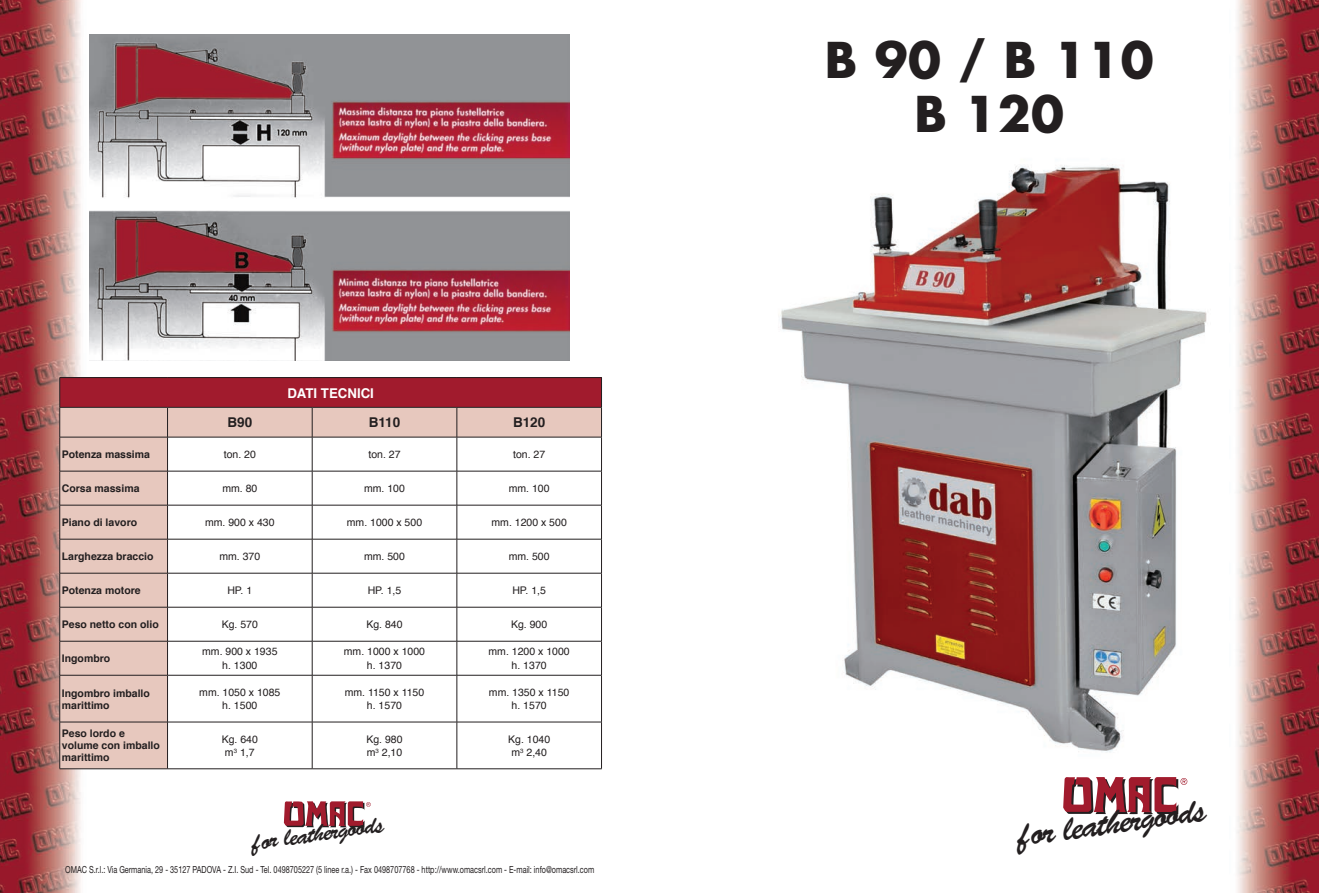
<style>
.page{position:relative;width:1319px;height:893px;background:#fff}
.page>*{position:absolute;margin:0;border:0;box-sizing:border-box;transform-origin:0 0}
.t1{font:700 48px/54px "Futura";letter-spacing:.01em;color:#231f20;text-align:center}
.t2{font:34.65px "Brush Script";color:#231f20}
.t3{font:24.3px "Brush Script";color:#231f20}
.t4{font:700 13.5px "Helvetica";color:#fff}
.t5{font:700 13.5px "Helvetica";color:#231f20}
.t6{font:10.5px/13.5px "Helvetica";color:#231f20;text-align:center}
.t7{font:700 10.5px/12px "Helvetica";color:#231f20}
.t8{font:9.75px "Helvetica Neue";color:#231f20;scale:.75 1}
</style>
<div class="page">
<img style="left:780px;top:164px;width:427px;height:619px">
<img style="left:0;top:0;width:89px;height:893px">
<img style="left:89px;top:34px;width:480px;height:326px">
<div style="left:60px;top:378px;width:541px;height:29px;background:#a11b2d"></div>
<svg style="left:60px;top:408px;width:541px;height:360px"></svg>
<hr style="left:60px;top:377px;width:107px;height:1px;background:#231f20">
<hr style="left:167px;top:377px;width:145px;height:1px;background:#231f20">
<hr style="left:312px;top:377px;width:145px;height:1px;background:#231f20">
<hr style="left:457px;top:377px;width:144px;height:1px;background:#231f20">
<hr style="left:60px;top:407px;width:107px;height:1px;background:#231f20">
<svg style="left:59px;top:378px;width:1px;height:59px"></svg>
<hr style="left:167px;top:407px;width:145px;height:1px;background:#231f20">
<svg style="left:167px;top:408px;width:1px;height:29px"></svg>
<hr style="left:312px;top:407px;width:145px;height:1px;background:#231f20">
<svg style="left:312px;top:408px;width:1px;height:29px"></svg>
<hr style="left:457px;top:407px;width:144px;height:1px;background:#231f20">
<svg style="left:456px;top:408px;width:1px;height:29px"></svg>
<svg style="left:601px;top:378px;width:1px;height:59px"></svg>
<hr style="left:60px;top:437px;width:107px;height:1px;background:#231f20">
<hr style="left:59px;top:437px;width:1px;height:34px;background:#231f20">
<hr style="left:167px;top:437px;width:145px;height:1px;background:#231f20">
<hr style="left:167px;top:437px;width:1px;height:34px;background:#231f20">
<hr style="left:312px;top:437px;width:145px;height:1px;background:#231f20">
<hr style="left:312px;top:437px;width:1px;height:34px;background:#231f20">
<hr style="left:457px;top:437px;width:144px;height:1px;background:#231f20">
<hr style="left:456px;top:437px;width:1px;height:34px;background:#231f20">
<hr style="left:601px;top:437px;width:1px;height:34px;background:#231f20">
<hr style="left:60px;top:471px;width:107px;height:1px;background:#231f20">
<hr style="left:59px;top:471px;width:1px;height:34px;background:#231f20">
<hr style="left:167px;top:471px;width:145px;height:1px;background:#231f20">
<hr style="left:167px;top:471px;width:1px;height:34px;background:#231f20">
<hr style="left:312px;top:471px;width:145px;height:1px;background:#231f20">
<hr style="left:312px;top:471px;width:1px;height:34px;background:#231f20">
<hr style="left:457px;top:471px;width:144px;height:1px;background:#231f20">
<hr style="left:456px;top:471px;width:1px;height:34px;background:#231f20">
<hr style="left:601px;top:471px;width:1px;height:34px;background:#231f20">
<hr style="left:60px;top:505px;width:107px;height:1px;background:#231f20">
<hr style="left:59px;top:505px;width:1px;height:34px;background:#231f20">
<hr style="left:167px;top:505px;width:145px;height:1px;background:#231f20">
<hr style="left:167px;top:505px;width:1px;height:34px;background:#231f20">
<hr style="left:312px;top:505px;width:145px;height:1px;background:#231f20">
<hr style="left:312px;top:505px;width:1px;height:34px;background:#231f20">
<hr style="left:457px;top:505px;width:144px;height:1px;background:#231f20">
<hr style="left:456px;top:505px;width:1px;height:34px;background:#231f20">
<hr style="left:601px;top:505px;width:1px;height:34px;background:#231f20">
<hr style="left:60px;top:539px;width:107px;height:1px;background:#231f20">
<hr style="left:59px;top:539px;width:1px;height:34px;background:#231f20">
<hr style="left:167px;top:539px;width:145px;height:1px;background:#231f20">
<hr style="left:167px;top:539px;width:1px;height:34px;background:#231f20">
<hr style="left:312px;top:539px;width:145px;height:1px;background:#231f20">
<hr style="left:312px;top:539px;width:1px;height:34px;background:#231f20">
<hr style="left:457px;top:539px;width:144px;height:1px;background:#231f20">
<hr style="left:456px;top:539px;width:1px;height:34px;background:#231f20">
<hr style="left:601px;top:539px;width:1px;height:34px;background:#231f20">
<hr style="left:60px;top:573px;width:107px;height:1px;background:#231f20">
<hr style="left:59px;top:573px;width:1px;height:34px;background:#231f20">
<hr style="left:167px;top:573px;width:145px;height:1px;background:#231f20">
<hr style="left:167px;top:573px;width:1px;height:34px;background:#231f20">
<hr style="left:312px;top:573px;width:145px;height:1px;background:#231f20">
<hr style="left:312px;top:573px;width:1px;height:34px;background:#231f20">
<hr style="left:457px;top:573px;width:144px;height:1px;background:#231f20">
<hr style="left:456px;top:573px;width:1px;height:34px;background:#231f20">
<hr style="left:601px;top:573px;width:1px;height:34px;background:#231f20">
<hr style="left:60px;top:607px;width:107px;height:1px;background:#231f20">
<hr style="left:59px;top:607px;width:1px;height:34px;background:#231f20">
<hr style="left:167px;top:607px;width:145px;height:1px;background:#231f20">
<hr style="left:167px;top:607px;width:1px;height:34px;background:#231f20">
<hr style="left:312px;top:607px;width:145px;height:1px;background:#231f20">
<hr style="left:312px;top:607px;width:1px;height:34px;background:#231f20">
<hr style="left:457px;top:607px;width:144px;height:1px;background:#231f20">
<hr style="left:456px;top:607px;width:1px;height:34px;background:#231f20">
<hr style="left:601px;top:607px;width:1px;height:34px;background:#231f20">
<hr style="left:60px;top:641px;width:107px;height:1px;background:#231f20">
<hr style="left:59px;top:641px;width:1px;height:34px;background:#231f20">
<hr style="left:167px;top:641px;width:145px;height:1px;background:#231f20">
<hr style="left:167px;top:641px;width:1px;height:34px;background:#231f20">
<hr style="left:312px;top:641px;width:145px;height:1px;background:#231f20">
<hr style="left:312px;top:641px;width:1px;height:34px;background:#231f20">
<hr style="left:457px;top:641px;width:144px;height:1px;background:#231f20">
<hr style="left:456px;top:641px;width:1px;height:34px;background:#231f20">
<hr style="left:601px;top:641px;width:1px;height:34px;background:#231f20">
<hr style="left:60px;top:675px;width:107px;height:1px;background:#231f20">
<hr style="left:59px;top:675px;width:1px;height:47px;background:#231f20">
<hr style="left:167px;top:675px;width:145px;height:1px;background:#231f20">
<hr style="left:167px;top:675px;width:1px;height:47px;background:#231f20">
<hr style="left:312px;top:675px;width:145px;height:1px;background:#231f20">
<hr style="left:312px;top:675px;width:1px;height:47px;background:#231f20">
<hr style="left:457px;top:675px;width:144px;height:1px;background:#231f20">
<hr style="left:456px;top:675px;width:1px;height:47px;background:#231f20">
<hr style="left:601px;top:675px;width:1px;height:47px;background:#231f20">
<hr style="left:60px;top:722px;width:107px;height:1px;background:#231f20">
<hr style="left:59px;top:722px;width:1px;height:47px;background:#231f20">
<hr style="left:167px;top:722px;width:145px;height:1px;background:#231f20">
<hr style="left:167px;top:722px;width:1px;height:47px;background:#231f20">
<hr style="left:312px;top:722px;width:145px;height:1px;background:#231f20">
<hr style="left:312px;top:722px;width:1px;height:47px;background:#231f20">
<hr style="left:457px;top:722px;width:144px;height:1px;background:#231f20">
<hr style="left:456px;top:722px;width:1px;height:47px;background:#231f20">
<hr style="left:601px;top:722px;width:1px;height:47px;background:#231f20">
<hr style="left:60px;top:768px;width:107px;height:1px;background:#231f20">
<hr style="left:167px;top:768px;width:145px;height:1px;background:#231f20">
<hr style="left:312px;top:768px;width:145px;height:1px;background:#231f20">
<hr style="left:457px;top:768px;width:144px;height:1px;background:#231f20">
<svg style="left:284px;top:801px;width:87px;height:26px"></svg>
<img style="left:1236px;top:0;width:82px;height:893px">
<svg style="left:1062px;top:777px;width:125px;height:37px"></svg>
<p class="t4" style="left:287px;top:382px;width:88px">DATI TECNICI</p>
<p class="t5" style="left:227px;top:412px;width:26px">B90</p>
<p class="t5" style="left:369px;top:412px;width:33px">B110</p>
<p class="t5" style="left:513px;top:412px;width:34px">B120</p>
<p class="t7" style="left:62px;top:448px;width:90px">Potenza massima</p>
<p class="t6" style="left:224px;top:448px;width:34px">ton. 20</p>
<p class="t6" style="left:368px;top:448px;width:34px">ton. 27</p>
<p class="t6" style="left:513px;top:448px;width:34px">ton. 27</p>
<p class="t7" style="left:62px;top:482px;width:79px">Corsa massima</p>
<p class="t6" style="left:222px;top:482px;width:37px">mm. 80</p>
<p class="t6" style="left:364px;top:482px;width:42px">mm. 100</p>
<p class="t6" style="left:508px;top:482px;width:42px">mm. 100</p>
<p class="t7" style="left:62px;top:517px;width:77px">Piano di lavoro</p>
<p class="t6" style="left:205px;top:516px;width:71px">mm. 900 x 430</p>
<p class="t6" style="left:347px;top:516px;width:77px">mm. 1000 x 500</p>
<p class="t6" style="left:491px;top:516px;width:77px">mm. 1200 x 500</p>
<p class="t7" style="left:62px;top:551px;width:93px">Larghezza braccio</p>
<p class="t6" style="left:219px;top:550px;width:42px">mm. 370</p>
<p class="t6" style="left:364px;top:550px;width:42px">mm. 500</p>
<p class="t6" style="left:508px;top:550px;width:42px">mm. 500</p>
<p class="t7" style="left:62px;top:585px;width:80px">Potenza motore</p>
<p class="t6" style="left:227px;top:584px;width:26px">HP. 1</p>
<p class="t6" style="left:367px;top:584px;width:35px">HP. 1,5</p>
<p class="t6" style="left:512px;top:584px;width:35px">HP. 1,5</p>
<p class="t7" style="left:62px;top:619px;width:98px">Peso netto con olio</p>
<p class="t6" style="left:222px;top:618px;width:38px">Kg. 570</p>
<p class="t6" style="left:366px;top:618px;width:38px">Kg. 840</p>
<p class="t6" style="left:511px;top:618px;width:38px">Kg. 900</p>
<p class="t7" style="left:62px;top:653px;width:50px">Ingombro</p>
<p class="t6" style="left:202px;top:645px;width:77px">mm. 900 x 1935 h. 1300</p>
<p class="t6" style="left:344px;top:645px;width:83px">mm. 1000 x 1000 h. 1370</p>
<p class="t6" style="left:488px;top:645px;width:83px">mm. 1200 x 1000 h. 1370</p>
<p class="t7" style="left:62px;top:687px;width:90px">Ingombro imballo marittimo</p>
<p class="t6" style="left:199px;top:686px;width:83px">mm. 1050 x 1085 h. 1500</p>
<p class="t6" style="left:344px;top:686px;width:81px">mm. 1150 x 1150 h. 1570</p>
<p class="t6" style="left:489px;top:686px;width:82px">mm. 1350 x 1150 h. 1570</p>
<p class="t7" style="left:62px;top:728px;width:100px">Peso lordo e volume con imballo marittimo</p>
<p class="t6" style="left:222px;top:732px;width:38px">Kg. 640 m<sup>3</sup> 1,7</p>
<p class="t6" style="left:366px;top:732px;width:38px;text-align:left">Kg. 980 m<sup>3</sup> 2,10</p>
<p class="t6" style="left:508px;top:732px;width:44px">Kg. 1040 m<sup>3</sup> 2,40</p>
<h3 class="t3" style="left:250px;top:829px;width:135px;rotate:-8deg">for leathergoods</h3>
<p class="t8" style="left:65px;top:863px;width:707px">OMAC S.r.l.: Via Germania, 29 - 35127 PADOVA - Z.I. Sud - Tel. 0498705227 (5 linee r.a.) - Fax 0498707768 - http://www.omacsrl.com - E-mail: info@omacsrl.com</p>
<h1 class="t1" style="left:824px;top:32px;width:330px">B 90 / B 110<br>B 120</h1>
<h2 class="t2" style="left:1014px;top:816px;width:192px;rotate:-8deg">for leathergoods</h2>
</div>
